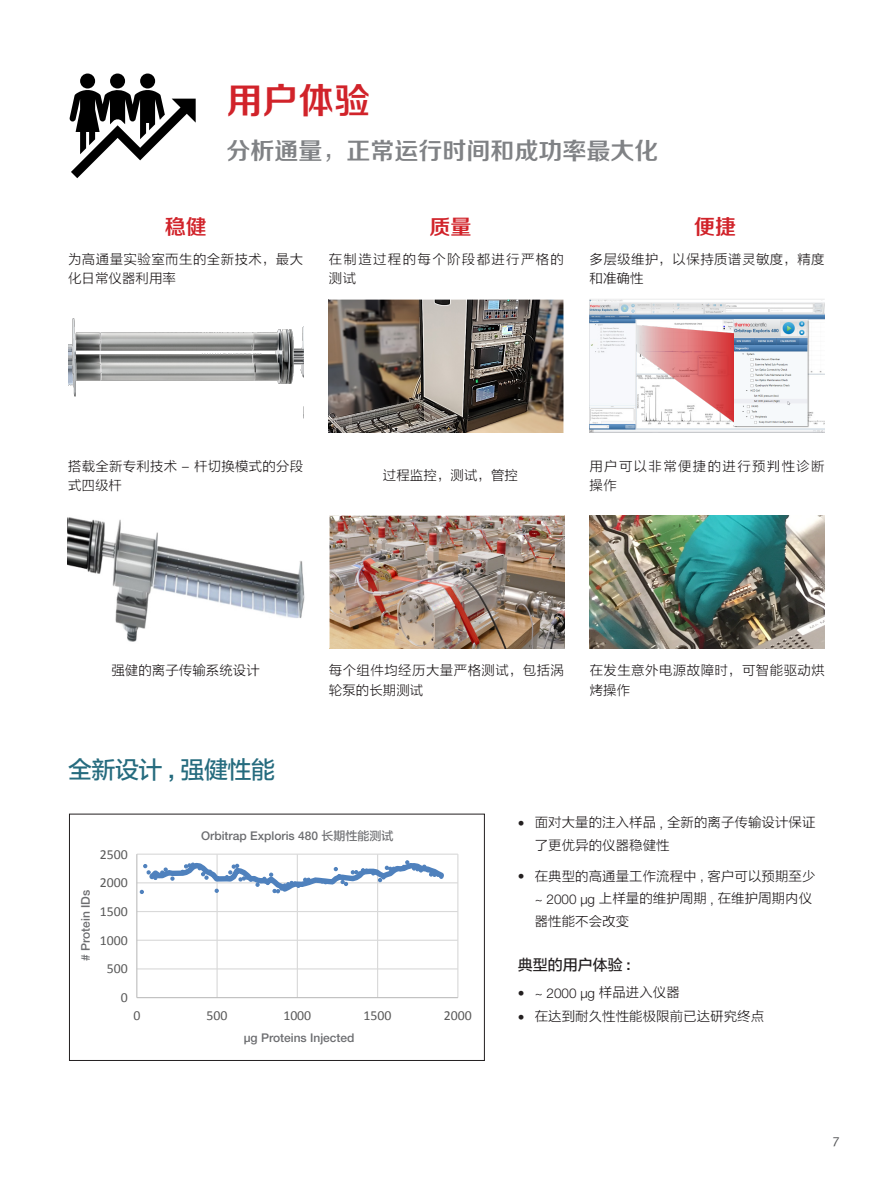
<style>
.page{position:relative;width:893px;height:1191px;background:#fff}
.page>*{position:absolute;margin:0;border:0;box-sizing:border-box;transform-origin:0 0}
.t1{font:36px "FZZZHONGJW GB1 0";color:#d1232a}
.t2{font:24px "FZZZHONGJW GB1 0";color:#808285}
.t3{font:24px "FZLTZHUNHK GBK1 0";letter-spacing:-.02em;color:#256b7e}
.t4{font:21px "FZZZHONGJW GB1 0";color:#d1232a}
.t5{font:15px "Calibri";letter-spacing:.01em;color:#595959}
.t6{font:15px "FZLTZHUNHK GBK1 0";color:#231f20}
.t7{font:13.8px "Calibri";color:#595959}
.t8{font:13.5px/22.5px "FZLTXHK";color:#231f20}
.t9{font:13.5px/19.5px "FZLTXHK";letter-spacing:.03em;color:#231f20}
.t10{font:13.5px/19.5px "FZLTXHK";letter-spacing:.095em;color:#231f20}
.t11{font:300 13.5px "Helvetica Neue LT Pro";color:#231f20}
.t12{font:13.5px "Meta OT";color:#57585a}
.t13{font:500 12px "Helvetica Neue LT Std";color:#6c6d70}
.s1{font-family:"Helvetica Neue LT Pro";font-weight:300}
.s2{font-family:"Helvetica Neue LT Std";font-weight:500}
.s3{font-family:"FZLTZHUNHK GBK1 0";font-weight:400}
.s4{font-family:"FZLTXHK";font-weight:400}
</style>
<div class="page">
<div style="left:80px;top:73px;width:15px;height:15px;background:#000;border-radius:50%"></div>
<svg style="left:69px;top:90px;width:127px;height:88px"></svg>
<div style="left:140px;top:73px;width:15px;height:15px;background:#000;border-radius:50%"></div>
<div style="left:110px;top:73px;width:15px;height:15px;background:#000;border-radius:50%"></div>
<img style="left:68px;top:318px;width:235px;height:79px">
<img style="left:329px;top:299px;width:235px;height:134px">
<img style="left:329px;top:515px;width:235px;height:133px">
<img style="left:590px;top:515px;width:235px;height:133px">
<svg style="left:590px;top:299px;width:235px;height:134px"></svg>
<img style="left:636px;top:326px;width:98px;height:97px">
<img style="left:734px;top:319px;width:76px;height:108px">
<img style="left:735px;top:319px;width:73px;height:106px">
<div style="left:69px;top:813px;width:416px;height:247px;border:1px solid #231f20"></div>
<hr style="left:137px;top:968px;width:321px;height:1px;background:#d9d9d9">
<hr style="left:137px;top:939px;width:321px;height:1px;background:#d9d9d9">
<hr style="left:137px;top:911px;width:321px;height:1px;background:#d9d9d9">
<hr style="left:137px;top:882px;width:321px;height:1px;background:#d9d9d9">
<hr style="left:137px;top:853px;width:321px;height:1px;background:#d9d9d9">
<hr style="left:216px;top:854px;width:2px;height:143px;background:#d9d9d9">
<hr style="left:297px;top:854px;width:1px;height:143px;background:#d9d9d9">
<hr style="left:377px;top:854px;width:1px;height:143px;background:#d9d9d9">
<hr style="left:457px;top:854px;width:1px;height:143px;background:#d9d9d9">
<hr style="left:136px;top:854px;width:1px;height:143px;background:#bfbfbf">
<hr style="left:137px;top:997px;width:321px;height:1px;background:#bfbfbf">
<svg style="left:140px;top:860px;width:308px;height:35px"></svg>
<img style="left:67px;top:517px;width:238px;height:125px">
<h1 class="t1" style="left:226px;top:81px;width:145px">用户体验</h1>
<h2 class="t2" style="left:226px;top:138px;width:433px">分析通量，正常运行时间和成功率最大化</h2>
<h3 class="t4" style="left:165px;top:215px;width:44px">稳健</h3>
<h3 class="t4" style="left:429px;top:215px;width:43px">质量</h3>
<h3 class="t4" style="left:694px;top:215px;width:43px">便捷</h3>
<p class="t9" style="left:68px;top:249px;width:237px">为高通量实验室而生的全新技术，最大化日常仪器利用率</p>
<p class="t10" style="left:329px;top:249px;width:237px">在制造过程的每个阶段都进行严格的测试</p>
<p class="t9" style="left:589px;top:249px;width:237px">多层级维护，以保持质谱灵敏度，精度和准确性</p>
<p class="t8" style="left:68px;top:456px;width:237px;line-height:19.5px">搭载全新专利技术 <span class="s1">–</span> 杆切换模式的分段式四级杆</p>
<p class="t8" style="left:383px;top:464px;width:136px">过程监控，测试，管控</p>
<p class="t10" style="left:589px;top:456px;width:237px">用户可以非常便捷的进行预判性诊断操作</p>
<p class="t8" style="left:111px;top:659px;width:150px">强健的离子传输系统设计</p>
<p class="t9" style="left:329px;top:661px;width:237px">每个组件均经历大量严格测试，包括涡轮泵的长期测试</p>
<p class="t9" style="left:590px;top:661px;width:237px">在发生意外电源故障时，可智能驱动烘烤操作</p>
<h2 class="t3" style="left:68px;top:756px;width:209px">全新设计 <span class="s2">,</span> 强健性能</h2>
<p class="t5" style="left:75px;top:965px;width:81px;rotate:-90deg"># Protein IDs</p>
<p class="t13" style="left:78px;top:961px;width:73px;rotate:-90deg"># Protein IDs</p>
<p class="t7" style="left:100px;top:845px;width:29px">2500</p>
<p class="t7" style="left:100px;top:874px;width:29px">2000</p>
<p class="t7" style="left:100px;top:902px;width:29px">1500</p>
<p class="t7" style="left:100px;top:931px;width:29px">1000</p>
<p class="t7" style="left:107px;top:960px;width:22px">500</p>
<p class="t7" style="left:121px;top:988px;width:9px">0</p>
<p class="t13" style="left:201px;top:828px;width:194px">Orbitrap Exploris 480 <span class="s3">长期性能测试</span></p>
<p class="t7" style="left:133px;top:1006px;width:9px">0</p>
<p class="t7" style="left:207px;top:1006px;width:22px">500</p>
<p class="t7" style="left:283px;top:1006px;width:29px">1000</p>
<p class="t7" style="left:364px;top:1006px;width:29px">1500</p>
<p class="t7" style="left:444px;top:1006px;width:29px">2000</p>
<p class="t13" style="left:244px;top:1030px;width:112px">µg Proteins Injected</p>
<p class="t5" style="left:235px;top:1029px;width:126px">ug Proteins Injected</p>
<p class="t8" style="left:535px;top:811px;width:282px;text-indent:-17px"><span class="s1">•</span> 面对大量的注入样品 <span class="s1">,</span> 全新的离子传输设计保证了更优异的仪器稳健性</p>
<p class="t8" style="left:535px;top:865px;width:282px;text-indent:-17px"><span class="s1">•</span> 在典型的高通量工作流程中 <span class="s1">,</span> 客户可以预期至少<span class="s1">~ 2000 µg</span> 上样量的维护周期 <span class="s1">,</span> 在维护周期内仪器性能不会改变</p>
<p class="t6" style="left:518px;top:957px;width:114px">典型的用户体验 <span class="s2">:</span></p>
<p class="t11" style="left:518px;top:985px;width:164px">• ~ 2000 µg <span class="s4">样品进入仪器</span></p>
<p class="t8" style="left:518px;top:1005px;width:248px"><span class="s1">•</span> 在达到耐久性性能极限前已达研究终点</p>
<p class="t12" style="left:833px;top:1131px;width:8px">7</p>
</div>
